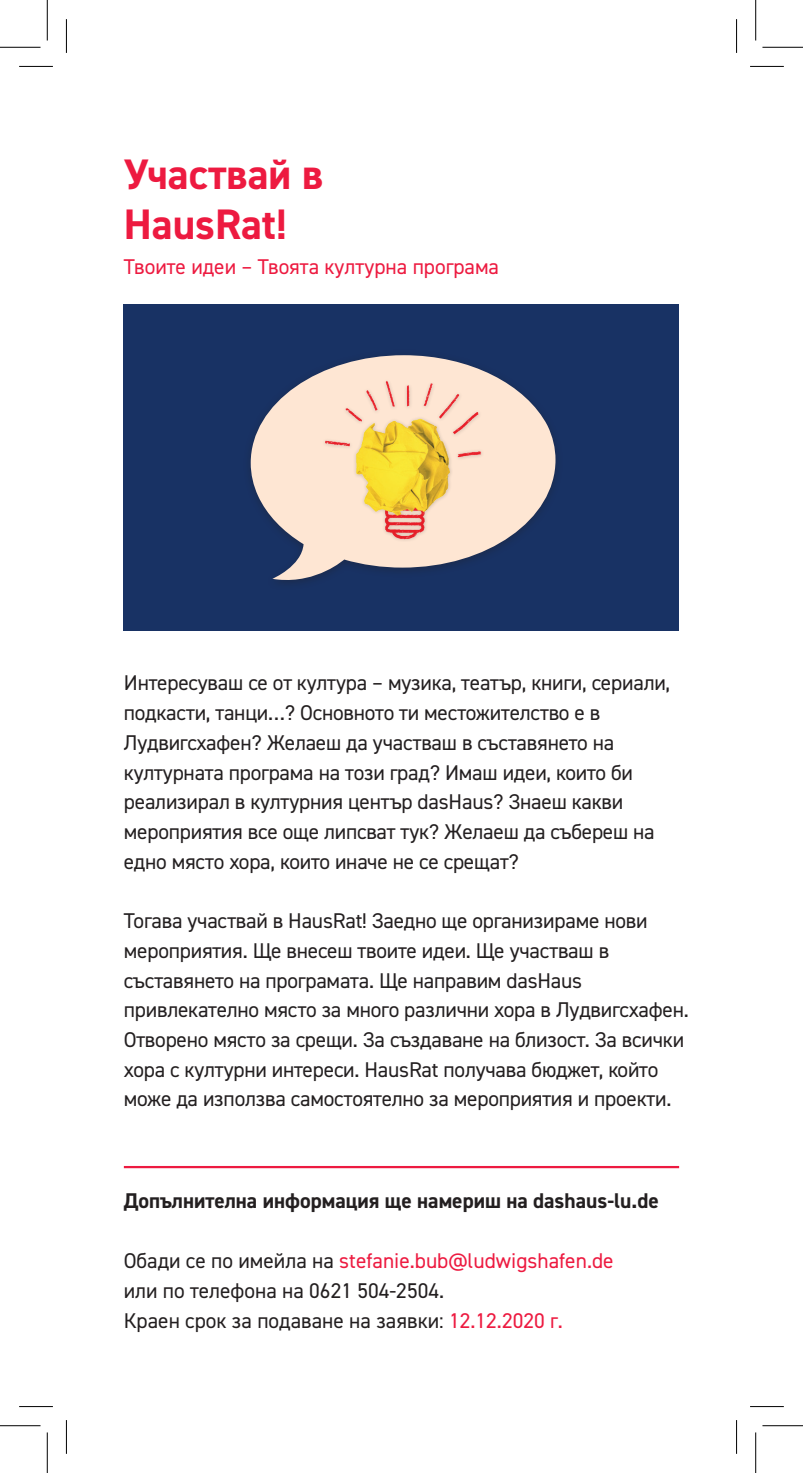
<style>
.page{position:relative;width:803px;height:1473px;background:#fff}
.page>*{position:absolute;margin:0;border:0;box-sizing:border-box;transform-origin:0 0}
.t1{font:700 42.75px/49.5px "DIN2014";color:#ed1a40}
.t2{font:21.38px/29.7px "DIN2014";letter-spacing:-.01em;color:#231f20}
.t3{font:700 21.38px "DIN2014";color:#231f20}
.t4{font:21.38px "DIN2014";color:#ed1a40}
.s1{color:#ed1a40}
</style>
<div class="page">
<hr style="left:124px;top:1165px;width:555px;height:3px;background:#ed1a40">
<div style="left:124px;top:304px;width:555px;height:327px;background:#183264"></div>
<svg style="left:251px;top:355px;width:304px;height:228px;fill:#fee6d3"></svg>
<img style="left:321px;top:378px;width:164px;height:163px">
<hr style="left:19px;top:66px;width:34px;height:1px;background:#000">
<hr style="left:750px;top:66px;width:33px;height:1px;background:#000">
<hr style="left:19px;top:1405px;width:34px;height:1px;background:#000">
<hr style="left:750px;top:1405px;width:33px;height:1px;background:#000">
<hr style="left:66px;top:19px;width:1px;height:34px;background:#000">
<hr style="left:66px;top:1419px;width:1px;height:34px;background:#000">
<hr style="left:736px;top:19px;width:1px;height:34px;background:#000">
<hr style="left:736px;top:1419px;width:1px;height:34px;background:#000">
<hr style="left:0;top:47px;width:40px;height:1px;background:#000">
<hr style="left:762px;top:47px;width:40px;height:1px;background:#000">
<hr style="left:0;top:1425px;width:40px;height:1px;background:#000">
<hr style="left:762px;top:1425px;width:40px;height:1px;background:#000">
<hr style="left:47px;top:0;width:1px;height:40px;background:#000">
<hr style="left:47px;top:1432px;width:1px;height:40px;background:#000">
<hr style="left:755px;top:0;width:1px;height:40px;background:#000">
<hr style="left:755px;top:1432px;width:1px;height:40px;background:#000">
<h1 class="t1" style="left:124px;top:149px;width:201px">Участвай в<br>HausRat!</h1>
<p class="t4" style="left:124px;top:254px;width:377px">Твоите идеи – Твоята културна програма</p>
<p class="t2" style="left:124px;top:667px;width:548px">Интересуваш се от култура – музика, театър, книги, сериали, подкасти, танци…? Основното ти местожителство е в Лудвигсхафен? Желаеш да участваш в съставянето на културната програма на този град? Имаш идеи, които би реализирал в културния център dasHaus? Знаеш какви мероприятия все още липсват тук? Желаеш да събереш на едно място хора, които иначе не се срещат?</p>
<p class="t2" style="left:124px;top:905px;width:566px">Тогава участвай в HausRat! Заедно ще организираме нови мероприятия. Ще внесеш твоите идеи. Ще участваш в съставянето на програмата. Ще направим dasHaus привлекателно място за много различни хора в Лудвигсхафен.<br>Отворено място за срещи. За създаване на близост. За всички хора с културни интереси. HausRat получава бюджет, който може да използва самостоятелно за мероприятия и проекти.</p>
<p class="t3" style="left:124px;top:1186px;width:536px">Допълнителна информация ще намериш на dashaus-lu.de</p>
<p class="t2" style="left:124px;top:1244px;width:491px">Обади се по имейла на <span class="s1">stefanie.bub@ludwigshafen.de </span>или по телефона на 0621 504-2504.<br>Краен срок за подаване на заявки: <span class="s1">12.12.2020 г.</span></p>
</div>
